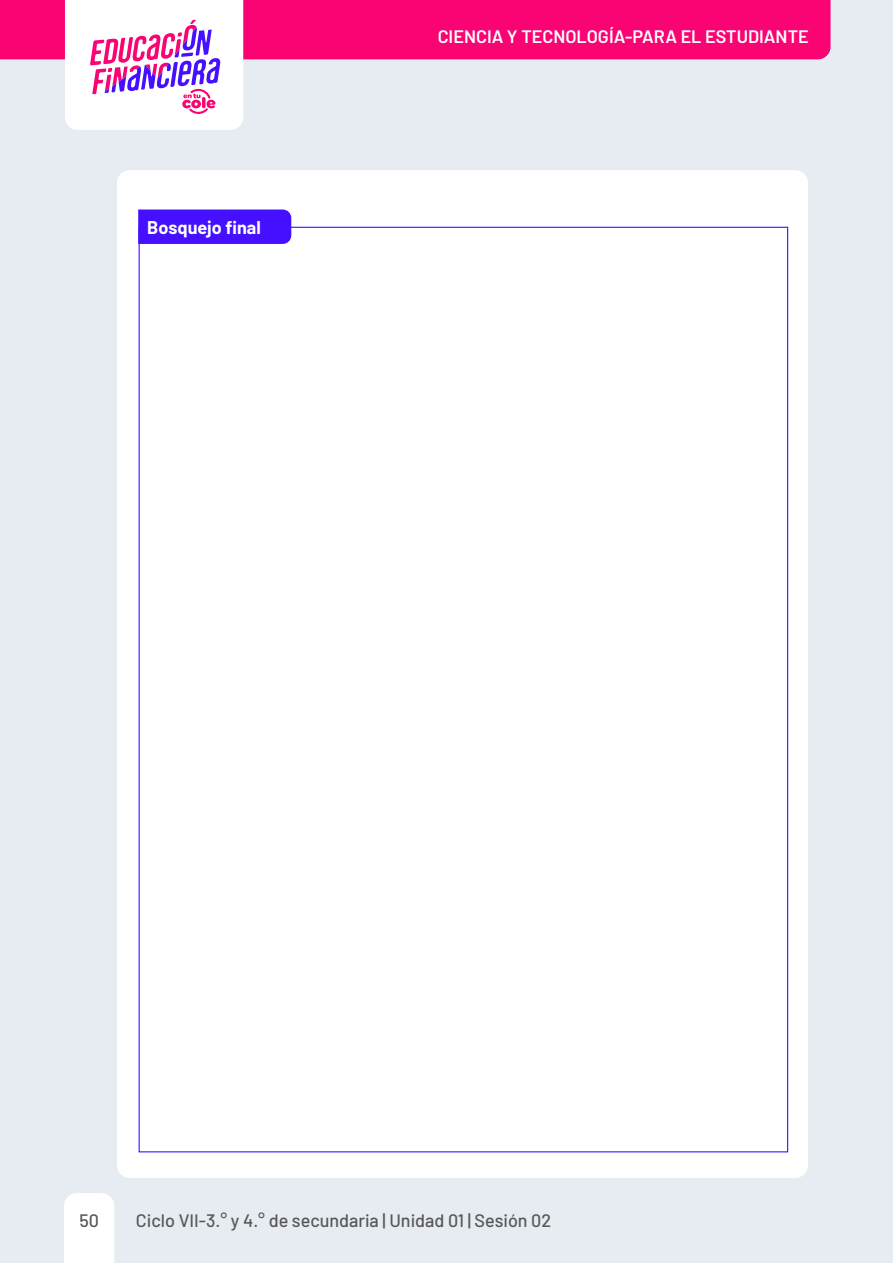
<style>
.page{position:relative;width:893px;height:1263px;background:#e6ecf2}
.page>*{position:absolute;margin:0;border:0;box-sizing:border-box;transform-origin:0 0}
.t1{font:500 18px "Barlow";color:#575756}
.t2{font:600 18px "Barlow";color:#fff}
.t3{font:700 18px "Barlow";color:#fff}
</style>
<div class="page">
<div style="left:0;top:0;width:831px;height:59px;background:#fa0373"></div>
<svg style="left:65px;top:0;width:178px;height:130px"></svg>
<div style="left:64px;top:1193px;width:50px;height:70px;background:#fff"></div>
<div style="left:117px;top:170px;width:691px;height:1008px;background:#fff;border-radius:13px"></div>
<div style="left:138px;top:209px;width:153px;height:35px;background:#450fff"></div>
<p class="t3" style="left:147px;top:214px;width:115px">Bosquejo final</p>
<p class="t2" style="left:438px;top:23px;width:373px">CIENCIA Y TECNOLOGÍA-PARA EL ESTUDIANTE</p>
<p class="t1" style="left:79px;top:1207px;width:21px">50</p>
<p class="t1" style="left:136px;top:1207px;width:417px">Ciclo VII-3.° y 4.° de secundaria | Unidad 01 | Sesión 02</p>
</div>
